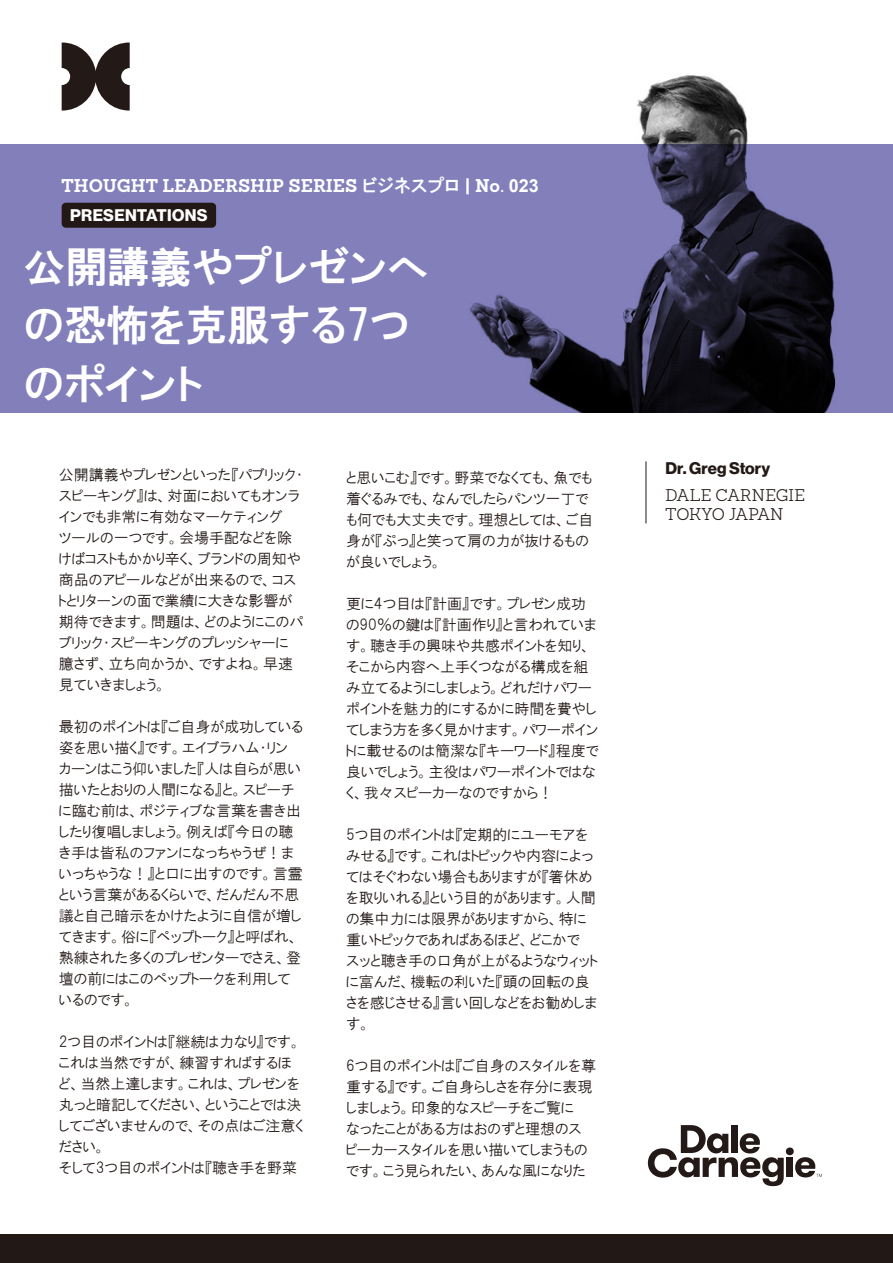
<style>
.page{position:relative;width:893px;height:1263px;background:#fff}
.page>*{position:absolute;margin:0;border:0;box-sizing:border-box;transform-origin:0 0}
.t1{font:42px/58.8px "HGP Gothic E";color:#fff}
.t2{font:700 18px "Sanchez Slab";color:#fff}
.t3{font:300 16.5px/18.8px "Sanchez Slab";letter-spacing:.005em;color:#221815}
.t4{font:16.5px "N Haas Grotesk DS Std 75 Bd";letter-spacing:.02em;color:#fff}
.t5{font:16.5px "N Haas Grotesk DS Std 75 Bd";letter-spacing:.005em;color:#221815}
.t6{font:15px/21px "HGP Gothic M";color:#221815}
.s1{font-family:"HGP Gothic E";font-weight:400}
.s2{font-family:"Arial"}
</style>
<div class="page">
<div style="left:0;top:144px;width:893px;height:268px;background:#827fbb"></div>
<div style="left:0;top:1234px;width:893px;height:29px;background:#221815"></div>
<img style="left:470px;top:75px;width:366px;height:337px">
<div style="left:62px;top:203px;width:154px;height:25px;background:#221815;border-radius:4px"></div>
<svg style="left:62px;top:43px;width:68px;height:68px"></svg>
<hr style="left:646px;top:461px;width:1px;height:62px;background:#221815">
<svg style="left:648px;top:1125px;width:174px;height:61px"></svg>
<p class="t2" style="left:62px;top:173px;width:479px">THOUGHT LEADERSHIP SERIES <span class="s1">ビジネスプロ</span> | No. <span class="s2">023</span></p>
<p class="t4" style="left:70px;top:206px;width:139px">PRESENTATIONS</p>
<h1 class="t1" style="left:24px;top:237px;width:407px">公開講義やプレゼンへの恐怖を克服する7つのポイント</h1>
<p class="t6" style="left:59px;top:464px;width:246px">公開講義やプレゼンといった『パブリック・スピーキング』は、対面においてもオンラインでも非常に有効なマーケティング<br>ツールの一つです。会場手配などを除けばコストもかかり辛く、ブランドの周知や商品のアピールなどが出来るので、コストとリターンの面で業績に大きな影響が期待できます。問題は、どのようにこのパブリック・スピーキングのプレッシャーに臆さず、立ち向かうか、ですよね。早速見ていきましょう。</p>
<p class="t6" style="left:59px;top:716px;width:246px">最初のポイントは『ご自身が成功している姿を思い描く』です。エイブラハム・リンカーンはこう仰いました『人は自らが思い描いたとおりの人間になる』と。スピーチに臨む前は、ポジティブな言葉を書き出したり復唱しましょう。例えば『今日の聴き手は皆私のファンになっちゃうぜ！まいっちゃうな！』と口に出すのです。言霊という言葉があるくらいで、だんだん不思議と自己暗示をかけたように自信が増してきます。俗に『ペップトーク』と呼ばれ、熟練された多くのプレゼンターでさえ、登壇の前にはこのペップトークを利用しているのです。</p>
<p class="t6" style="left:59px;top:1031px;width:246px">2つ目のポイントは『継続は力なり』です。これは当然ですが、練習すればするほど、当然上達します。これは、プレゼンを丸っと暗記してください、ということでは決してございませんので、その点はご注意ください。<br>そして3つ目のポイントは『聴き手を野菜</p>
<p class="t6" style="left:346px;top:467px;width:249px">と思いこむ』です。野菜でなくても、魚でも着ぐるみでも、なんでしたらパンツ一丁でも何でも大丈夫です。理想としては、ご自身が『ぷっ』と笑って肩の力が抜けるものが良いでしょう。</p>
<p class="t6" style="left:346px;top:593px;width:254px">更に4つ目は『計画』です。プレゼン成功の90％の鍵は『計画作り』と言われています。聴き手の興味や共感ポイントを知り、そこから内容へ上手くつながる構成を組み立てるようにしましょう。どれだけパワーポイントを魅力的にするかに時間を費やしてしまう方を多く見かけます。パワーポイントに載せるのは簡潔な『キーワード』程度で良いでしょう。主役はパワーポイントではなく、我々スピーカーなのですから！</p>
<p class="t6" style="left:346px;top:824px;width:253px">5つ目のポイントは『定期的にユーモアをみせる』です。これはトピックや内容によってはそぐわない場合もありますが『箸休めを取りいれる』という目的があります。人間の集中力には限界がありますから、特に重いトピックであればあるほど、どこかで<br>スッと聴き手の口角が上がるようなウィットに富んだ、機転の利いた『頭の回転の良さを感じさせる』言い回しなどをお勧めします。</p>
<p class="t6" style="left:346px;top:1055px;width:252px">6つ目のポイントは『ご自身のスタイルを尊重する』です。ご自身らしさを存分に表現しましょう。印象的なスピーチをご覧に<br>なったことがある方はおのずと理想のスピーカースタイルを思い描いてしまうものです。こう見られたい、あんな風になりた</p>
<p class="t5" style="left:665px;top:459px;width:106px">Dr. Greg Story</p>
<p class="t3" style="left:665px;top:486px;width:141px">DALE CARNEGIE<br>TOKYO JAPAN</p>
</div>
